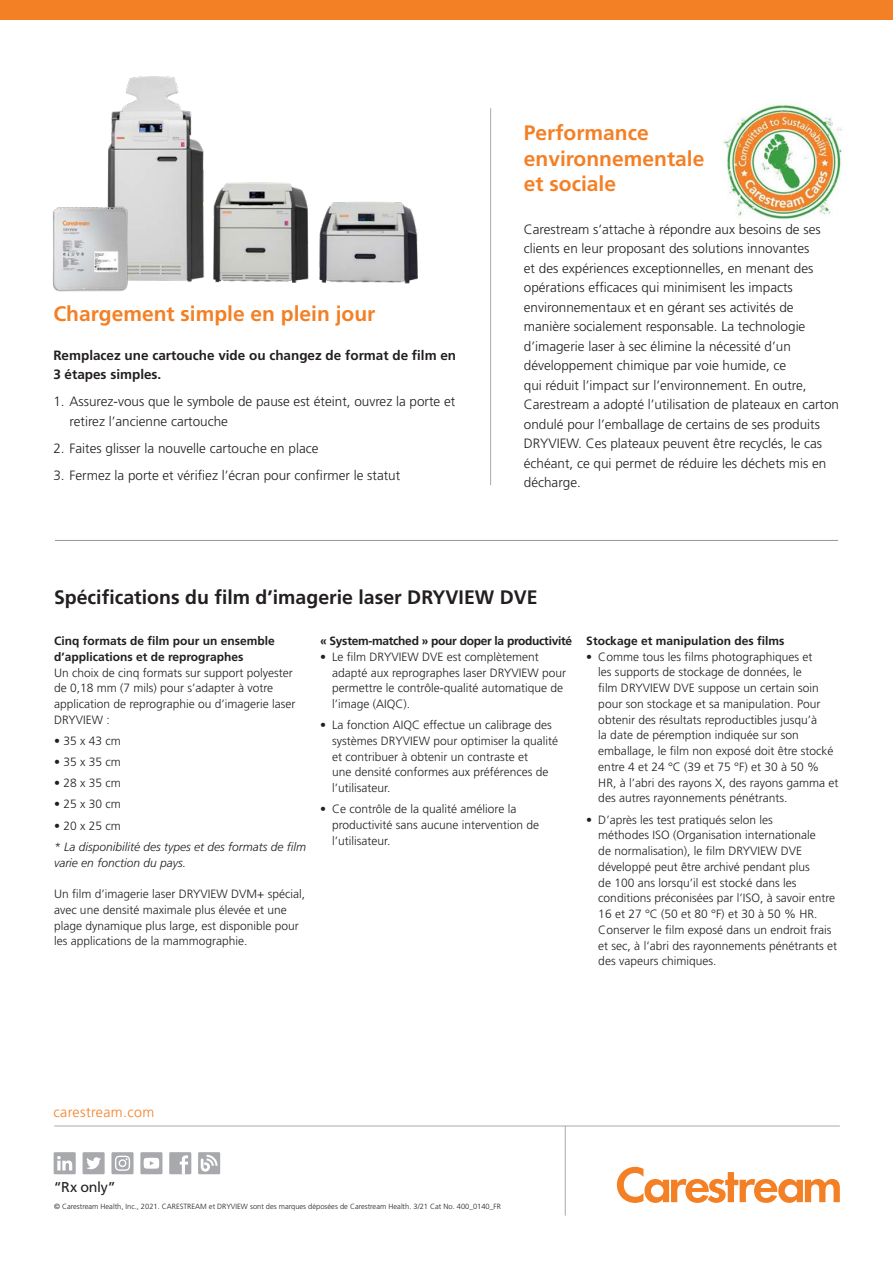
<style>
.page{position:relative;width:893px;height:1263px;background:#fff}
.page>*{position:absolute;margin:0;border:0;box-sizing:border-box;transform-origin:0 0}
.t1{font:700 21px/25.2px "Frutiger LT Std";color:#f48026}
.t2{font:700 19.5px "Frutiger LT Std";color:#231f20}
.t3{font:300 14.25px "Frutiger LT Std";letter-spacing:.025em;color:#f48026}
.t4{font:14.25px "Frutiger LT Std";letter-spacing:-.02em;color:#231f20}
.t5{font:300 13.5px/19.5px "Frutiger LT Std";color:#231f20}
.t6{font:700 13.5px/19.5px "Frutiger LT Std";color:#231f20}
.t7{font:300 12px/15.8px "Frutiger LT Std";color:#231f20}
.t8{font:700 12px/15.8px "Frutiger LT Std";color:#231f20}
.t9{font:italic 300 12px/15.8px "Frutiger LT Std";color:#231f20}
.t10{font:700 12px "Frutiger LT Std";letter-spacing:-.025em;color:#231f20}
.t11{font:300 7.5px "Frutiger LT Std";color:#231f20}
</style>
<div class="page">
<hr style="left:54px;top:1126px;width:786px;height:1px;background:#a8a9ad">
<svg style="left:617px;top:1167px;width:223px;height:36px"></svg>
<hr style="left:565px;top:1126px;width:1px;height:90px;background:#a8a9ad">
<div style="left:54px;top:1152px;width:22px;height:22px;background:#a8a9ad"></div>
<svg style="left:57px;top:1156px;width:15px;height:14px"></svg>
<div style="left:169px;top:1152px;width:22px;height:22px;background:#a8a9ad"></div>
<svg style="left:180px;top:1155px;width:8px;height:19px"></svg>
<div style="left:83px;top:1152px;width:22px;height:22px;background:#a8a9ad"></div>
<svg style="left:86px;top:1157px;width:15px;height:12px"></svg>
<div style="left:140px;top:1152px;width:22px;height:22px;background:#a8a9ad"></div>
<svg style="left:144px;top:1158px;width:15px;height:11px"></svg>
<div style="left:198px;top:1152px;width:22px;height:22px;background:#a8a9ad"></div>
<svg style="left:201px;top:1155px;width:17px;height:16px"></svg>
<div style="left:111px;top:1152px;width:23px;height:22px;background:#a8a9ad"></div>
<svg style="left:115px;top:1156px;width:15px;height:15px"></svg>
<hr style="left:55px;top:540px;width:783px;height:1px;background:#939598">
<div style="left:0;top:0;width:893px;height:19px;background:#f48026"></div>
<hr style="left:490px;top:108px;width:1px;height:377px;background:#a8a9ad">
<img style="left:231px;top:182px;width:187px;height:102px">
<img style="left:107px;top:76px;width:124px;height:207px">
<img style="left:722px;top:104px;width:120px;height:116px">
<img style="left:52px;top:202px;width:81px;height:90px">
<h1 class="t1" style="left:53px;top:301px;width:324px">Chargement simple en plein jour</h1>
<p class="t6" style="left:53px;top:345px;width:404px">Remplacez une cartouche vide ou changez de format de film en<br>3 étapes simples.</p>
<p class="t5" style="left:70px;top:392px;width:387px;text-indent:-16px">1. Assurez-vous que le symbole de pause est éteint, ouvrez la porte et retirez l’ancienne cartouche</p>
<p class="t5" style="left:53px;top:438px;width:267px">2. Faites glisser la nouvelle cartouche en place</p>
<p class="t5" style="left:53px;top:465px;width:348px">3. Fermez la porte et vérifiez l’écran pour confirmer le statut</p>
<h1 class="t1" style="left:524px;top:121px;width:182px">Performance environnementale et sociale</h1>
<p class="t5" style="left:524px;top:220px;width:317px">Carestream s’attache à répondre aux besoins de ses clients en leur proposant des solutions innovantes<br>et des expériences exceptionnelles, en menant des opérations efficaces qui minimisent les impacts environnementaux et en gérant ses activités de manière socialement responsable. La technologie d’imagerie laser à sec élimine la nécessité d’un développement chimique par voie humide, ce<br>qui réduit l’impact sur l’environnement. En outre, Carestream a adopté l’utilisation de plateaux en carton ondulé pour l’emballage de certains de ses produits DRYVIEW. Ces plateaux peuvent être recyclés, le cas échéant, ce qui permet de réduire les déchets mis en décharge.</p>
<h2 class="t2" style="left:54px;top:585px;width:485px">Spécifications du film d’imagerie laser DRYVIEW DVE</h2>
<p class="t8" style="left:54px;top:633px;width:222px">Cinq formats de film pour un ensemble d’applications et de reprographes</p>
<p class="t7" style="left:54px;top:665px;width:243px">Un choix de cinq formats sur support polyester de 0,18 mm (7 mils) pour s’adapter à votre application de reprographie ou d’imagerie laser DRYVIEW :</p>
<p class="t7" style="left:54px;top:733px;width:68px">• 35 x 43 cm</p>
<p class="t7" style="left:54px;top:754px;width:68px">• 35 x 35 cm</p>
<p class="t7" style="left:54px;top:775px;width:68px">• 28 x 35 cm</p>
<p class="t7" style="left:54px;top:797px;width:68px">• 25 x 30 cm</p>
<p class="t7" style="left:54px;top:818px;width:68px">• 20 x 25 cm</p>
<p class="t9" style="left:54px;top:839px;width:254px">* La disponibilité des types et des formats de film varie en fonction du pays.</p>
<p class="t7" style="left:54px;top:886px;width:253px">Un film d’imagerie laser DRYVIEW DVM+ spécial, avec une densité maximale plus élevée et une plage dynamique plus large, est disponible pour les applications de la mammographie.</p>
<p class="t10" style="left:320px;top:634px;width:253px">« System-matched » pour doper la productivité</p>
<p class="t7" style="left:332px;top:649px;width:236px;text-indent:-12px">• Le film DRYVIEW DVE est complètement adapté aux reprographes laser DRYVIEW pour permettre le contrôle-qualité automatique de l’image (AIQC).</p>
<p class="t7" style="left:332px;top:717px;width:227px;text-indent:-12px">• La fonction AIQC effectue un calibrage des systèmes DRYVIEW pour optimiser la qualité et contribuer à obtenir un contraste et<br>une densité conformes aux préférences de l’utilisateur.</p>
<p class="t7" style="left:332px;top:801px;width:209px;text-indent:-12px">• Ce contrôle de la qualité améliore la productivité sans aucune intervention de l’utilisateur.</p>
<p class="t8" style="left:586px;top:633px;width:200px">Stockage et manipulation des films</p>
<p class="t7" style="left:598px;top:649px;width:242px;text-indent:-12px">• Comme tous les films photographiques et<br>les supports de stockage de données, le<br>film DRYVIEW DVE suppose un certain soin pour son stockage et sa manipulation. Pour obtenir des résultats reproductibles jusqu’à<br>la date de péremption indiquée sur son emballage, le film non exposé doit être stocké entre 4 et 24 °C (39 et 75 °F) et 30 à 50 % HR, à l’abri des rayons X, des rayons gamma et des autres rayonnements pénétrants.</p>
<p class="t7" style="left:598px;top:812px;width:240px;text-indent:-12px">• D’après les test pratiqués selon les<br>méthodes ISO (Organisation internationale<br>de normalisation), le film DRYVIEW DVE développé peut être archivé pendant plus<br>de 100 ans lorsqu’il est stocké dans les conditions préconisées par l’ISO, à savoir entre 16 et 27 °C (50 et 80 °F) et 30 à 50 % HR.<br>Conserver le film exposé dans un endroit frais et sec, à l’abri des rayonnements pénétrants et des vapeurs chimiques.</p>
<p class="t3" style="left:54px;top:1104px;width:102px">carestream.com</p>
<p class="t4" style="left:54px;top:1178px;width:63px">“Rx only”</p>
<p class="t11" style="left:54px;top:1202px;width:449px">© Carestream Health, Inc., 2021. CARESTREAM et DRYVIEW sont des marques déposées de Carestream Health. 3/21 Cat No. 400_0140_FR</p>
</div>
